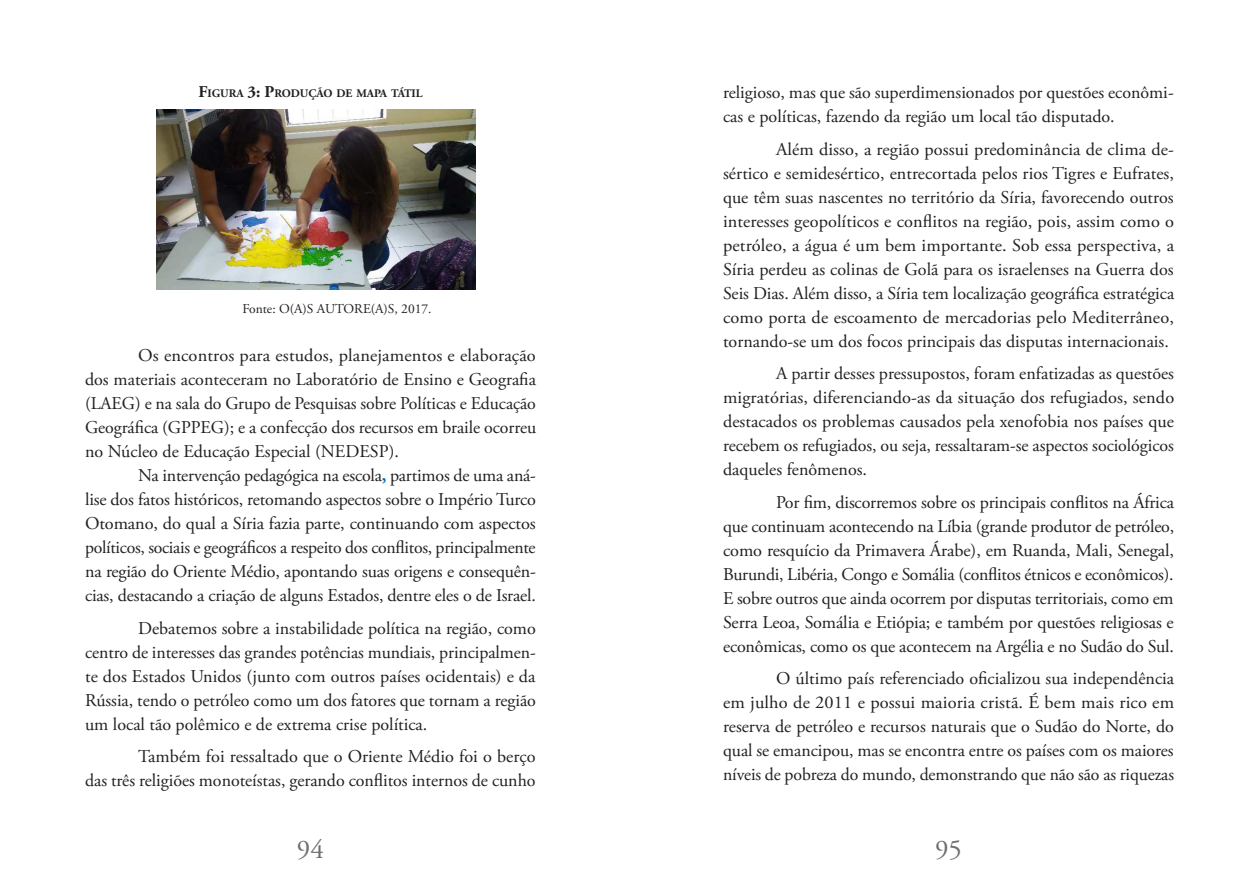
<style>
.page{position:relative;width:1259px;height:893px;background:#fff}
.page>*{position:absolute;margin:0;border:0;box-sizing:border-box;transform-origin:0 0}
.t1{font:27px "Adobe Garamond Pro";color:#6d6e71}
.t2{font:18px/24px "Adobe Garamond Pro";letter-spacing:-.005em;color:#231f20;text-align:justify}
.t3{font:13.5px "Adobe Garamond Pro";color:#231f20}
.t4{font:700 11.55px "Adobe Garamond Pro";color:#231f20}
.s1{font-size:16.5px}
.s2{font-weight:700;color:#0070c0}
</style>
<div class="page">
<img style="left:157px;top:110px;width:318px;height:179px">
<p class="t4" style="left:198px;top:87px;width:226px"><span class="s1">F</span>IGURA <span class="s1">3: P</span>RODUÇÃO DE MAPA TÁTIL</p>
<p class="t3" style="left:242px;top:301px;width:191px">Fonte: O(A)S AUTORE(A)S, 2017.</p>
<p class="t2" style="left:85px;top:344px;width:452px;text-indent:53px">Os encontros para estudos, planejamentos e elaboração dos materiais aconteceram no Laboratório de Ensino e Geograia (LAEG) e na sala do Grupo de Pesquisas sobre Políticas e Educação Geográica (GPPEG); e a confecção dos recursos em braile ocorreu no Núcleo de Educação Especial (NEDESP).</p>
<p class="t2" style="left:85px;top:464px;width:452px;text-indent:53px">Na intervenção pedagógica na escola<span class="s2">,</span> partimos de uma aná&shy;lise dos fatos históricos, retomando aspectos sobre o Império Turco Otomano, do qual a Síria fazia parte, continuando com aspectos políticos, sociais e geográicos a respeito dos conlitos, principalmente na região do Oriente Médio, apontando suas origens e consequên&shy;cias, destacando a criação de alguns Estados, dentre eles o de Israel.</p>
<p class="t2" style="left:85px;top:616px;width:452px;text-indent:53px">Debatemos sobre a instabilidade política na região, como centro de interesses das grandes potências mundiais, principalmen&shy;te dos Estados Unidos (junto com outros países ocidentais) e da Rússia, tendo o petróleo como um dos fatores que tornam a região um local tão polêmico e de extrema crise política.</p>
<p class="t2" style="left:85px;top:745px;width:452px;text-align:right">Também foi ressaltado que o Oriente Médio foi o berço<br>das três religiões monoteístas, gerando conlitos internos de cunho</p>
<p class="t2" style="left:723px;top:81px;width:452px">religioso, mas que são superdimensionados por questões econômi&shy;cas e políticas, fazendo da região um local tão disputado.</p>
<p class="t2" style="left:723px;top:137px;width:453px;text-indent:53px">Além disso, a região possui predominância de clima de&shy;sértico e semidesértico, entrecortada pelos rios Tigres e Eufrates, que têm suas nascentes no território da Síria, favorecendo outros interesses geopolíticos e conlitos na região, pois, assim como o petróleo, a água é um bem importante. Sob essa perspectiva, a Síria perdeu as colinas de Golã para os israelenses na Guerra dos Seis Dias. Além disso, a Síria tem localização geográica estratégica como porta de escoamento de mercadorias pelo Mediterrâneo, tornando-se um dos focos principais das disputas internacionais.</p>
<p class="t2" style="left:723px;top:362px;width:453px;text-indent:53px">A partir desses pressupostos, foram enfatizadas as questões migratórias, diferenciando-as da situação dos refugiados, sendo destacados os problemas causados pela xenofobia nos países que recebem os refugiados, ou seja, ressaltaram-se aspectos sociológicos daqueles fenômenos.</p>
<p class="t2" style="left:723px;top:490px;width:453px;text-indent:53px">Por im, discorremos sobre os principais conlitos na África que continuam acontecendo na Líbia (grande produtor de petróleo, como resquício da Primavera Árabe), em Ruanda, Mali, Senegal, Burundi, Libéria, Congo e Somália (conlitos étnicos e econômicos).<br>E sobre outros que ainda ocorrem por disputas territoriais, como em Serra Leoa, Somália e Etiópia; e também por questões religiosas e econômicas, como os que acontecem na Argélia e no Sudão do Sul.</p>
<p class="t2" style="left:723px;top:667px;width:453px;text-indent:53px">O último país referenciado oicializou sua independência em julho de 2011 e possui maioria cristã. É bem mais rico em reserva de petróleo e recursos naturais que o Sudão do Norte, do qual se emancipou, mas se encontra entre os países com os maiores níveis de pobreza do mundo, demonstrando que não são as riquezas</p>
<h1 class="t1" style="left:297px;top:835px;width:28px">94</h1>
<h1 class="t1" style="left:935px;top:835px;width:28px">95</h1>
</div>
